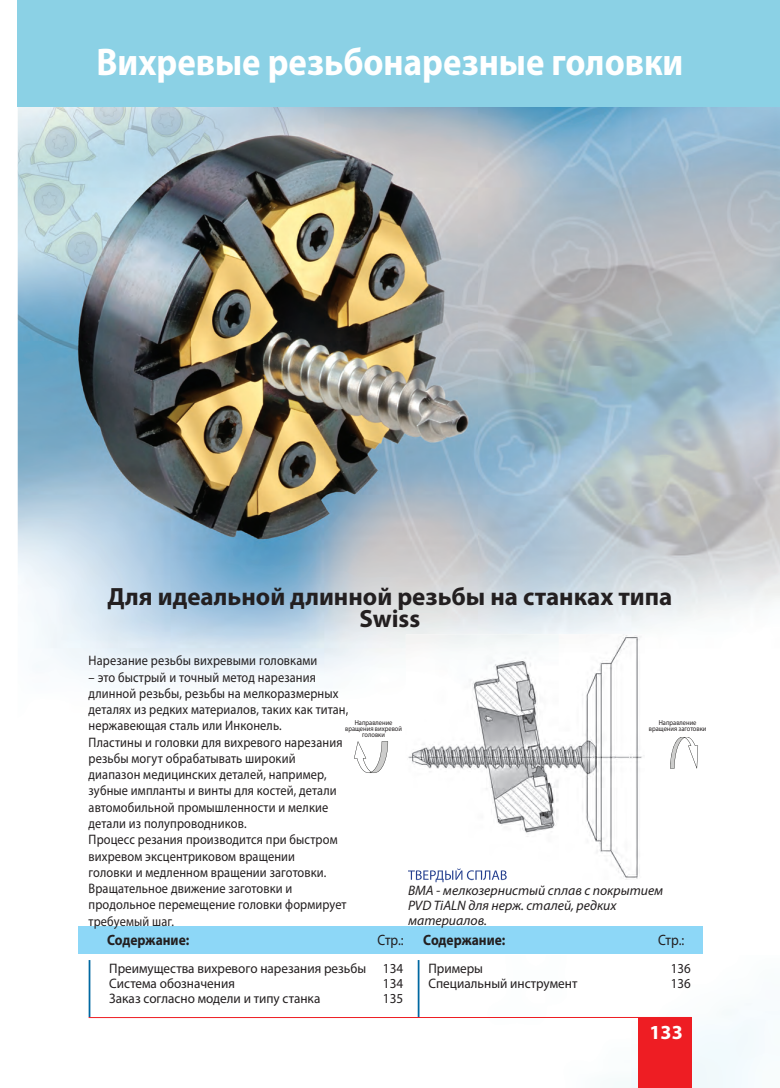
<style>
.page{position:relative;width:780px;height:1088px;background:#fff}
.page>*{position:absolute;margin:0;border:0;box-sizing:border-box;transform-origin:0 0}
.t1{font:700 38.75px "Myriad Pro";color:#fff;scale:.9 1}
.t2{font:700 25px/22.5px "Myriad Pro";color:#231f20;text-align:center}
.t3{font:700 20px "Myriad Pro";color:#fff}
.t4{font:700 15px "Myriad Pro";color:#231f20;scale:.9 1}
.t5{font:15px "Myriad Pro";letter-spacing:-.02em;color:#231f20;scale:.9 1}
.t6{font:13.75px/16.2px "Myriad Pro";letter-spacing:.01em;color:#231f20;scale:.9 1}
.t7{font:13.75px/15px "Myriad Pro";letter-spacing:.01em;color:#231f20;scale:.96 1}
.t8{font:italic 13.75px/15px "Myriad Pro";color:#231f20}
.t9{font:13.75px/15px "Myriad Pro";letter-spacing:.01em;color:#231f20;scale:.94 1}
.t10{font:7.25px/6.2px "Myriad Pro";color:#231f20;text-align:center;scale:.9 1}
</style>
<div class="page">
<img style="left:18px;top:106px;width:762px;height:982px">
<div style="left:78px;top:926px;width:624px;height:28px;background:#8dd7f7"></div>
<hr style="left:417px;top:960px;width:2px;height:57px;background:#0068a1">
<hr style="left:89px;top:960px;width:1px;height:57px;background:#0068a1">
<img style="left:406px;top:634px;width:238px;height:246px">
<img style="left:408px;top:868px;width:98px;height:12px">
<img style="left:670px;top:737px;width:28px;height:31px">
<img style="left:338px;top:714px;width:65px;height:23px">
<svg style="left:338px;top:714px;width:10px;height:3px"></svg>
<img style="left:647px;top:714px;width:65px;height:23px">
<img style="left:354px;top:741px;width:34px;height:32px">
<div style="left:18px;top:0;width:762px;height:106px;background:#8bd1e5"></div>
<div style="left:638px;top:1017px;width:53px;height:71px;background:#ee1d23"></div>
<hr style="left:89px;top:1017px;width:602px;height:1px;background:#ee1d23">
<h1 class="t1" style="left:97px;top:37px;width:653px">Вихревые резьбонарезные головки</h1>
<h2 class="t2" style="left:107px;top:584px;width:566px">Для идеальной длинной резьбы на станках типа<br>Swiss</h2>
<p class="t6" style="left:89px;top:652px;width:256px">Нарезание резьбы вихревыми головками</p>
<p class="t6" style="left:89px;top:669px;width:290px">– это быстрый и точный метод нарезания длинной резьбы, резьбы на мелкоразмерных деталях из редких материалов, таких как титан, нержавеющая сталь или Инконель.<br>Пластины и головки для вихревого нарезания резьбы могут обрабатывать широкий диапазон медицинских деталей, например, зубные импланты и винты для костей, детали автомобильной промышленности и мелкие детали из полупроводников.<br>Процесс резания производится при быстром вихревом эксцентриковом вращении<br>головки и медленном вращении заготовки.<br>Вращательное движение заготовки и продольное перемещение головки формирует требуемый шаг.</p>
<p class="t7" style="left:109px;top:960px;width:307px">Преимущества вихревого нарезания резьбы 134<br>Система обозначения</p>
<p class="t10" style="left:345px;top:719px;width:65px">Направление вращения вихревой головки</p>
<p class="t10" style="left:648px;top:719px;width:65px">Направление вращения заготовки</p>
<p class="t8" style="left:408px;top:882px;width:257px">BMA - мелкозернистый сплав с покрытием<br>PVD TiALN для нерж. сталей, редких материалов.</p>
<p class="t4" style="left:107px;top:930px;width:93px">Содержание:</p>
<p class="t5" style="left:377px;top:931px;width:31px">Стр.:</p>
<p class="t4" style="left:423px;top:930px;width:93px">Содержание:</p>
<p class="t5" style="left:658px;top:931px;width:31px">Стр.:</p>
<p class="t7" style="left:428px;top:961px;width:157px">Примеры<br>Специальный инструмент</p>
<p class="t9" style="left:671px;top:961px;width:23px">136<br>136</p>
<p class="t7" style="left:383px;top:975px;width:23px">134</p>
<p class="t7" style="left:109px;top:990px;width:221px">Заказ согласно модели и типу станка</p>
<p class="t7" style="left:383px;top:990px;width:23px">135</p>
<h3 class="t3" style="left:649px;top:1019px;width:35px">133</h3>
</div>
